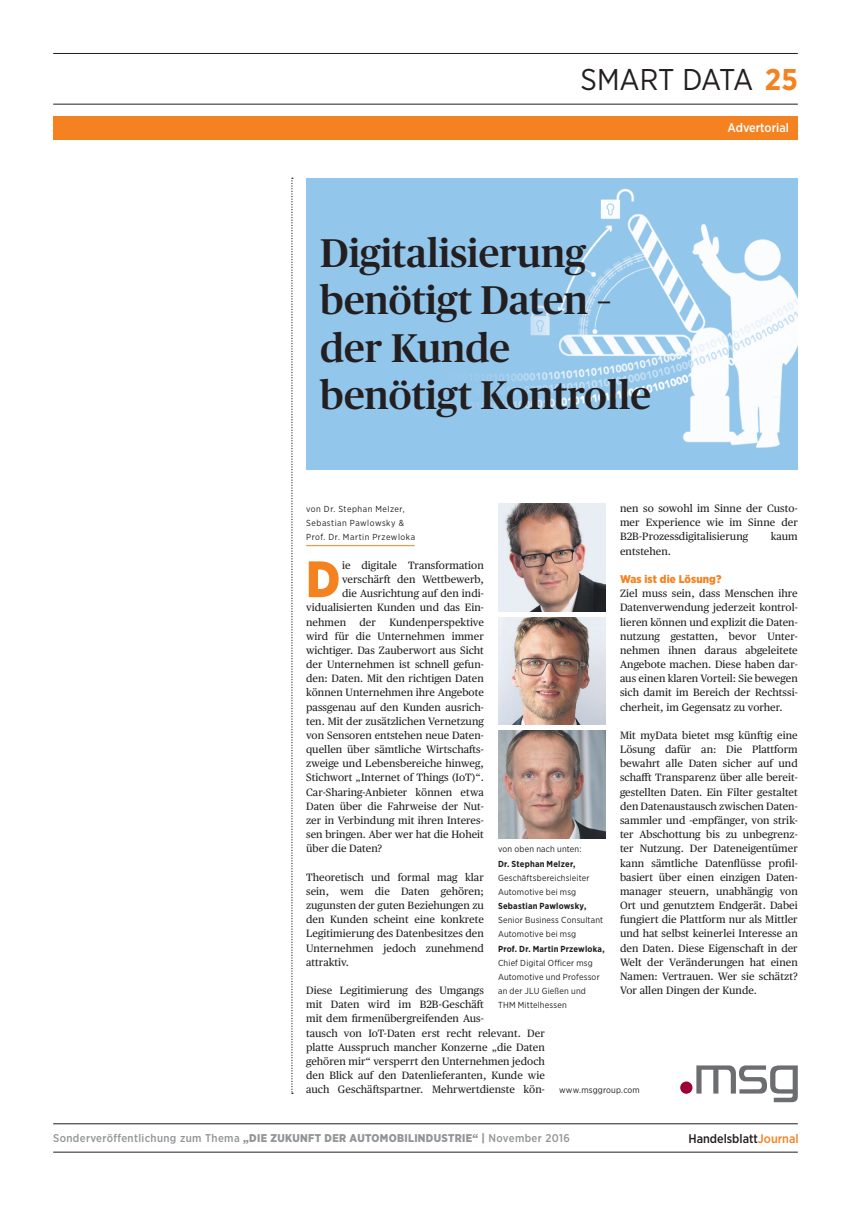
<style>
.page{position:relative;width:851px;height:1205px;background:#fff}
.page>*{position:absolute;margin:0;border:0;box-sizing:border-box;transform-origin:0 0}
.t1{font:900 51.12px "Gotham Narrow";color:#f58220}
.t2{font:500 40px/47.5px "Publico";color:#231f20}
.t3{font:30px "Gotham Narrow";letter-spacing:-.01em;color:#231f20}
.t4{font:500 12.5px "Gotham Narrow";color:#231f20}
.t5{font:500 12.5px "Gotham Narrow";color:#fff}
.t6{font:500 11.25px "Gotham Narrow";letter-spacing:.03em;color:#939598}
.t7{font:900 11.25px "Gotham Narrow";letter-spacing:.01em;color:#f58220}
.t8{font:10.62px/14.1px "Publico Text";letter-spacing:.005em;color:#231f20;text-align:justify}
.t9{font:8.75px/14.1px "Gotham Narrow";letter-spacing:.02em;color:#231f20}
.t10{font:8.75px/14.1px "Gotham Narrow";letter-spacing:.06em;color:#231f20}
.t11{font:700 8.75px "Gotham Narrow";letter-spacing:.025em;color:#231f20}
.s1{font-weight:700;color:#f58220}
.s2{font-weight:900}
.s3{color:#f58220}
</style>
<div class="page">
<hr style="left:53px;top:1152px;width:744px;height:1px;background:#231f20">
<hr style="left:53px;top:1123px;width:744px;height:1px;background:#231f20">
<hr style="left:53px;top:53px;width:744px;height:1px;background:#231f20">
<hr style="left:53px;top:104px;width:744px;height:1px;background:#231f20">
<div style="left:53px;top:117px;width:744px;height:23px;background:#f58220"></div>
<svg style="left:291px;top:178px;width:2px;height:916px"></svg>
<div style="left:680px;top:1081px;width:12px;height:13px;background:#9e0131;border-radius:50%"></div>
<svg style="left:696px;top:1065px;width:101px;height:37px"></svg>
<hr style="left:306px;top:545px;width:108px;height:1px;background:#f58220">
<img style="left:306px;top:178px;width:491px;height:291px">
<img style="left:498px;top:504px;width:107px;height:107px">
<img style="left:498px;top:617px;width:107px;height:108px">
<img style="left:498px;top:730px;width:107px;height:108px">
<h3 class="t3" style="left:580px;top:61px;width:219px">SMART DATA <span class="s1">25</span></h3>
<p class="t5" style="left:727px;top:120px;width:63px">Advertorial</p>
<h2 class="t2" style="left:320px;top:229px;width:332px">Digitalisierung benötigt Daten – der Kunde benötigt Kontrolle</h2>
<p class="t8" style="left:620px;top:501px;width:179px">nen so sowohl im Sinne der Custo&shy;mer Experience wie im Sinne der B2B-Prozessdigitalisierung</p>
<p class="t10" style="left:306px;top:502px;width:110px">von Dr. Stephan Melzer,<br>Sebastian Pawlowsky &amp;<br>Prof. Dr. Martin Przewloka</p>
<h1 class="t1" style="left:306px;top:545px;width:36px">D</h1>
<p class="t8" style="left:342px;top:558px;width:143px">ie digitale Transformation</p>
<p class="t8" style="left:770px;top:530px;width:28px">kaum</p>
<p class="t8" style="left:620px;top:544px;width:52px">entstehen.</p>
<p class="t7" style="left:620px;top:571px;width:103px">Was ist die Lösung?</p>
<p class="t8" style="left:620px;top:586px;width:179px">Ziel muss sein, dass Menschen ihre Datenverwendung jederzeit kontrol&shy;lieren können und explizit die Daten&shy;nutzung gestatten, bevor Unter&shy;nehmen ihnen daraus abgeleitete Angebote machen. Diese haben dar&shy;aus einen klaren Vorteil: Sie bewegen sich damit im Bereich der Rechtssi&shy;cherheit, im Gegensatz zu vorher.</p>
<p class="t8" style="left:620px;top:728px;width:179px">Mit myData bietet msg künftig eine Lösung dafür an: Die Plattform bewahrt alle Daten sicher auf und schafft Transparenz über alle bereit&shy;gestellten Daten. Ein Filter gestaltet den Datenaustausch zwischen Daten&shy;sammler und -empfänger, von strik&shy;ter Abschottung bis zu unbegrenz&shy;ter Nutzung. Der Dateneigentümer kann sämtliche Datenflüsse profil&shy;basiert über einen einzigen Daten&shy;manager steuern, unabhängig von Ort und genutztem Endgerät. Dabei fungiert die Plattform nur als Mittler und hat selbst keinerlei Interesse an den Daten. Diese Eigenschaft in der Welt der Veränderungen hat einen Namen: Vertrauen. Wer sie schätzt?<br>Vor allen Dingen der Kunde.</p>
<p class="t8" style="left:342px;top:572px;width:143px">verschärft den Wettbewerb,</p>
<p class="t8" style="left:342px;top:586px;width:143px">die Ausrichtung auf den indi-</p>
<p class="t8" style="left:306px;top:600px;width:179px">vidualisierten Kunden und das Ein-</p>
<p class="t8" style="left:306px;top:615px;width:41px">nehmen</p>
<p class="t8" style="left:359px;top:615px;width:18px">der</p>
<p class="t8" style="left:306px;top:615px;width:179px;text-indent:83px">Kundenperspektive wird für die Unternehmen immer wichtiger. Das Zauberwort aus Sicht der Unternehmen ist schnell gefun&shy;den: Daten. Mit den richtigen Daten können Unternehmen ihre Angebote passgenau auf den Kunden ausrich&shy;ten. Mit der zusätzlichen Vernetzung von Sensoren entstehen neue Daten&shy;quellen über sämtliche Wirtschafts&shy;zweige und Lebensbereiche hinweg, Stichwort „Internet of Things (IoT)“.<br>Car-Sharing-Anbieter können etwa Daten über die Fahrweise der Nut&shy;zer in Verbindung mit ihren Interes&shy;sen bringen. Aber wer hat die Hoheit über die Daten?</p>
<p class="t8" style="left:306px;top:870px;width:179px">Theoretisch und formal mag klar sein, wem die Daten gehören; zugunsten der guten Beziehungen zu den Kunden scheint eine konkrete Legitimierung des Datenbesitzes den Unternehmen jedoch zunehmend attraktiv.</p>
<p class="t8" style="left:306px;top:983px;width:240px;text-align:left">Diese Legitimierung des Umgangs<br>mit Daten wird im B2B-Geschäft<br>mit dem firmenübergreifenden Aus-<br>tausch von IoT-Daten erst recht relevant. Der platte Ausspruch mancher Konzerne „die Daten gehören mir“ versperrt den Unternehmen jedoch den Blick auf den Datenlieferanten, Kunde wie auch Geschäftspartner. Mehrwertdienste kön-</p>
<p class="t9" style="left:498px;top:842px;width:85px">von oben nach unten:</p>
<p class="t11" style="left:498px;top:858px;width:79px">Dr. Stephan Melzer,</p>
<p class="t9" style="left:498px;top:870px;width:93px">Geschäftsbereichsleiter<br>Automotive bei msg</p>
<p class="t11" style="left:498px;top:900px;width:90px">Sebastian Pawlowsky,</p>
<p class="t9" style="left:498px;top:913px;width:107px">Senior Business Consultant<br>Automotive bei msg</p>
<p class="t11" style="left:498px;top:943px;width:108px">Prof. Dr. Martin Przewloka,</p>
<p class="t9" style="left:498px;top:955px;width:103px">Chief Digital Officer msg<br>Automotive und Professor an der JLU Gießen und<br>THM Mittelhessen</p>
<p class="t9" style="left:559px;top:1083px;width:82px">www.msggroup.com</p>
<p class="t6" style="left:53px;top:1131px;width:518px">Sonderveröffentlichung zum Thema <span class="s2">„DIE ZUKUNFT DER AUTOMOBILINDUSTRIE“ |</span> November 2016</p>
<p class="t4" style="left:688px;top:1130px;width:112px">Handelsblatt<span class="s3">Journal</span></p>
</div>
